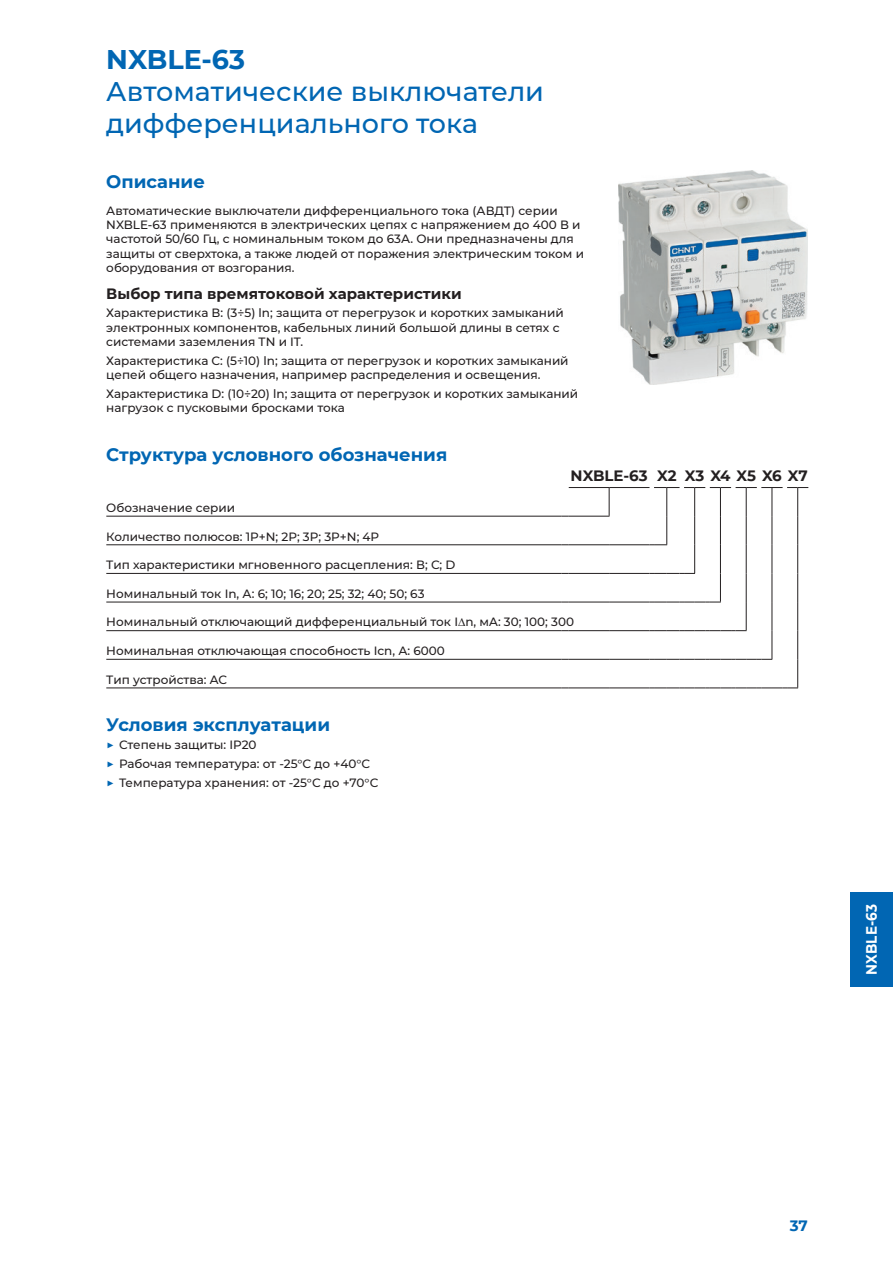
<style>
.page{position:relative;width:893px;height:1263px;background:#fff}
.page>*{position:absolute;margin:0;border:0;box-sizing:border-box;transform-origin:0 0}
.t1{font:500 27px/32.4px "Montserrat";color:#0166b3}
.t2{font:700 27px "Montserrat";color:#0166b3}
.t3{font:700 18px "Montserrat";color:#0166b3}
.t4{font:700 15px "Montserrat";color:#231f20}
.t5{font:700 15px "Montserrat";letter-spacing:.01em;color:#fff;scale:.9 1}
.t6{font:700 15px "Montserrat";color:#0166b3}
.t7{font:500 12px/14.4px "Montserrat";color:#231f20}
.s1{font-family:"Arial";font-weight:400}
.s2{font-size:13.5px;color:#0166b3}
</style>
<div class="page">
<hr style="left:106px;top:516px;width:455px;height:1px;background:#231f20">
<hr style="left:569px;top:516px;width:40px;height:1px;background:#231f20">
<hr style="left:569px;top:487px;width:40px;height:1px;background:#231f20">
<hr style="left:609px;top:487px;width:40px;height:1px;background:#231f20">
<svg style="left:609px;top:488px;width:1px;height:28px"></svg>
<hr style="left:106px;top:544px;width:455px;height:1px;background:#231f20">
<hr style="left:569px;top:544px;width:40px;height:1px;background:#231f20">
<hr style="left:609px;top:544px;width:40px;height:1px;background:#231f20">
<hr style="left:106px;top:573px;width:455px;height:1px;background:#231f20">
<hr style="left:569px;top:573px;width:40px;height:1px;background:#231f20">
<hr style="left:609px;top:573px;width:40px;height:1px;background:#231f20">
<hr style="left:106px;top:602px;width:455px;height:1px;background:#231f20">
<hr style="left:569px;top:602px;width:40px;height:1px;background:#231f20">
<hr style="left:609px;top:602px;width:40px;height:1px;background:#231f20">
<hr style="left:106px;top:630px;width:455px;height:1px;background:#231f20">
<hr style="left:569px;top:630px;width:40px;height:1px;background:#231f20">
<hr style="left:609px;top:630px;width:40px;height:1px;background:#231f20">
<hr style="left:106px;top:659px;width:455px;height:1px;background:#231f20">
<hr style="left:569px;top:659px;width:40px;height:1px;background:#231f20">
<hr style="left:609px;top:659px;width:40px;height:1px;background:#231f20">
<hr style="left:106px;top:687px;width:455px;height:1px;background:#231f20">
<hr style="left:569px;top:687px;width:40px;height:1px;background:#231f20">
<hr style="left:609px;top:687px;width:40px;height:1px;background:#231f20">
<svg style="left:649px;top:487px;width:159px;height:201px"></svg>
<img style="left:619px;top:170px;width:189px;height:214px">
<div style="left:850px;top:892px;width:43px;height:94px;background:#0166b3"></div>
<h1 class="t2" style="left:106px;top:40px;width:140px">NXBLE-63</h1>
<h1 class="t1" style="left:106px;top:74px;width:439px">Автоматические выключатели дифференциального тока</h1>
<h2 class="t3" style="left:106px;top:168px;width:100px">Описание</h2>
<p class="t7" style="left:106px;top:203px;width:479px">Автоматические выключатели дифференциального тока (АВДТ) серии NXBLE-63 применяются в электрических цепях с напряжением до 400 В и частотой 50/60 Гц, с номинальным током до 63А. Они предназначены для защиты от сверхтока, а также людей от поражения электрическим током и оборудования от возгорания.</p>
<p class="t4" style="left:106px;top:283px;width:357px">Выбор типа времятоковой характеристики</p>
<p class="t7" style="left:106px;top:305px;width:459px">Характеристика В: (3÷5) ln; защита от перегрузок и коротких замыканий электронных компонентов, кабельных линий большой длины в сетях с системами заземления TN и IT.</p>
<p class="t7" style="left:106px;top:353px;width:464px">Характеристика С: (5÷10) ln; защита от перегрузок и коротких замыканий цепей общего назначения, например распределения и освещения.</p>
<p class="t7" style="left:106px;top:386px;width:473px">Характеристика D: (10÷20) ln; защита от перегрузок и коротких замыканий нагрузок с пусковыми бросками тока</p>
<h2 class="t3" style="left:106px;top:441px;width:343px">Структура условного обозначения</h2>
<p class="t4" style="left:571px;top:465px;width:239px">NXBLE-63 X2 X3 X4 X5 X6 X7</p>
<p class="t7" style="left:106px;top:500px;width:130px">Обозначение серии</p>
<p class="t7" style="left:106px;top:529px;width:274px">Количество полюсов: 1P+N; 2P; 3P; 3P+N; 4P</p>
<p class="t7" style="left:106px;top:557px;width:351px">Тип характеристики мгновенного расцепления: В; С; D</p>
<p class="t7" style="left:106px;top:586px;width:320px">Номинальный ток In, А: 6; 10; 16; 20; 25; 32; 40; 50; 63</p>
<p class="t7" style="left:106px;top:614px;width:469px">Номинальный отключающий дифференциальный ток I<span class="s1">∆</span>n, мA: 30; 100; 300</p>
<p class="t7" style="left:106px;top:643px;width:340px">Номинальная отключающая способность Icn, А: 6000</p>
<p class="t7" style="left:106px;top:672px;width:122px">Тип устройства: AC</p>
<h2 class="t3" style="left:106px;top:711px;width:225px">Условия эксплуатации</h2>
<p class="t7" style="left:106px;top:735px;width:274px;line-height:18.6px"><span class="s2">▶</span> Степень защиты: IP20<br><span class="s2">▶</span> Рабочая температура: от -25°С до +40°С <span class="s2">▶</span> Температура хранения: от -25°С до +70°С</p>
<p class="t5" style="left:861px;top:974px;width:80px;rotate:-90deg">NXBLE-63</p>
<p class="t6" style="left:790px;top:1214px;width:20px">37</p>
</div>
